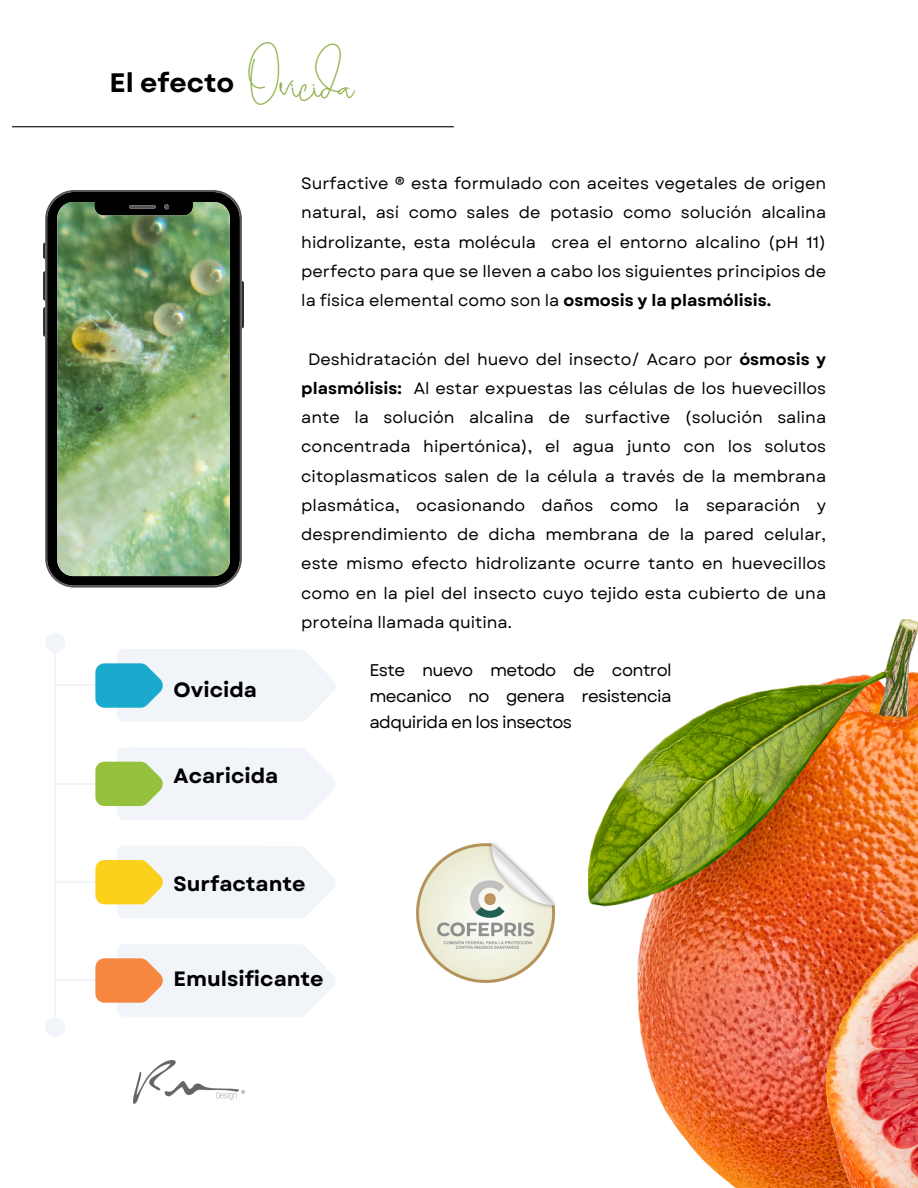
<style>
.page{position:relative;width:918px;height:1188px;background:#fff}
.page>*{position:absolute;margin:0;border:0;box-sizing:border-box;transform-origin:0 0}
.t1{font:45.45px "Brilliant Signature 3 regular";color:#89ae45}
.t2{font:700 26.7px "Garet";color:#000}
.t3{font:700 20.7px "Garet";color:#000}
.t4{font:16.95px/25.8px "Garet";letter-spacing:-.035em;color:#000;text-align:justify}
.t5{font:16.35px/29.2px "Garet";color:#000;text-align:justify}
.s1{font-weight:700}
</style>
<div class="page">
<hr style="left:12px;top:126px;width:442px;height:1px;background:#000">
<svg style="left:43px;top:243px;width:2px;height:16px"></svg>
<svg style="left:43px;top:271px;width:2px;height:30px"></svg>
<svg style="left:43px;top:307px;width:2px;height:30px"></svg>
<svg style="left:242px;top:281px;width:2px;height:47px"></svg>
<img style="left:45px;top:190px;width:197px;height:398px">
<img style="left:588px;top:620px;width:330px;height:568px">
<hr style="left:54px;top:643px;width:2px;height:384px;background:#f1f4fa">
<hr style="left:55px;top:979px;width:59px;height:2px;background:#f1f4fa">
<hr style="left:55px;top:881px;width:75px;height:2px;background:#f1f4fa">
<hr style="left:55px;top:783px;width:75px;height:1px;background:#f1f4fa">
<hr style="left:55px;top:684px;width:75px;height:2px;background:#f1f4fa">
<svg style="left:46px;top:633px;width:19px;height:19px"></svg>
<svg style="left:46px;top:1018px;width:19px;height:19px"></svg>
<svg style="left:95px;top:944px;width:241px;height:73px"></svg>
<svg style="left:95px;top:846px;width:241px;height:72px"></svg>
<svg style="left:95px;top:747px;width:241px;height:73px"></svg>
<svg style="left:95px;top:649px;width:241px;height:73px"></svg>
<img style="left:133px;top:1061px;width:111px;height:42px">
<img style="left:416px;top:843px;width:140px;height:139px">
<p class="t2" style="left:110px;top:63px;width:126px">El efecto</p>
<p class="t1" style="left:248px;top:64px;width:108px">Ovicida</p>
<p class="t5" style="left:301px;top:169px;width:526px">Surfactive ® esta formulado con aceites vegetales de origen natural, así como sales de potasio como solución alcalina hidrolizante, esta molécula crea el entorno alcalino (pH 11) perfecto para que se lleven a cabo los siguientes principios de la física elemental como son la <span class="s1">osmosis y la plasmólisis.</span></p>
<p class="t5" style="left:301px;top:344px;width:526px;text-indent:7px">Deshidratación del huevo del insecto/ Acaro por <span class="s1">ósmosis y plasmólisis:</span> Al estar expuestas las células de los huevecillos ante la solución alcalina de surfactive (solución salina concentrada hipertónica), el agua junto con los solutos citoplasmaticos salen de la célula a través de la membrana plasmática, ocasionando daños como la separación y desprendimiento de dicha membrana de la pared celular, este mismo efecto hidrolizante ocurre tanto en huevecillos como en la piel del insecto cuyo tejido esta cubierto de una proteína llamada quitina.</p>
<p class="t3" style="left:174px;top:675px;width:85px">Ovicida</p>
<p class="t3" style="left:174px;top:761px;width:106px">Acaricida</p>
<p class="t3" style="left:174px;top:868px;width:133px">Surfactante</p>
<p class="t3" style="left:174px;top:964px;width:152px">Emulsificante</p>
<p class="t4" style="left:369px;top:658px;width:304px">Este nuevo metodo de control mecanico no genera resistencia adquirida en los insectos</p>
</div>
